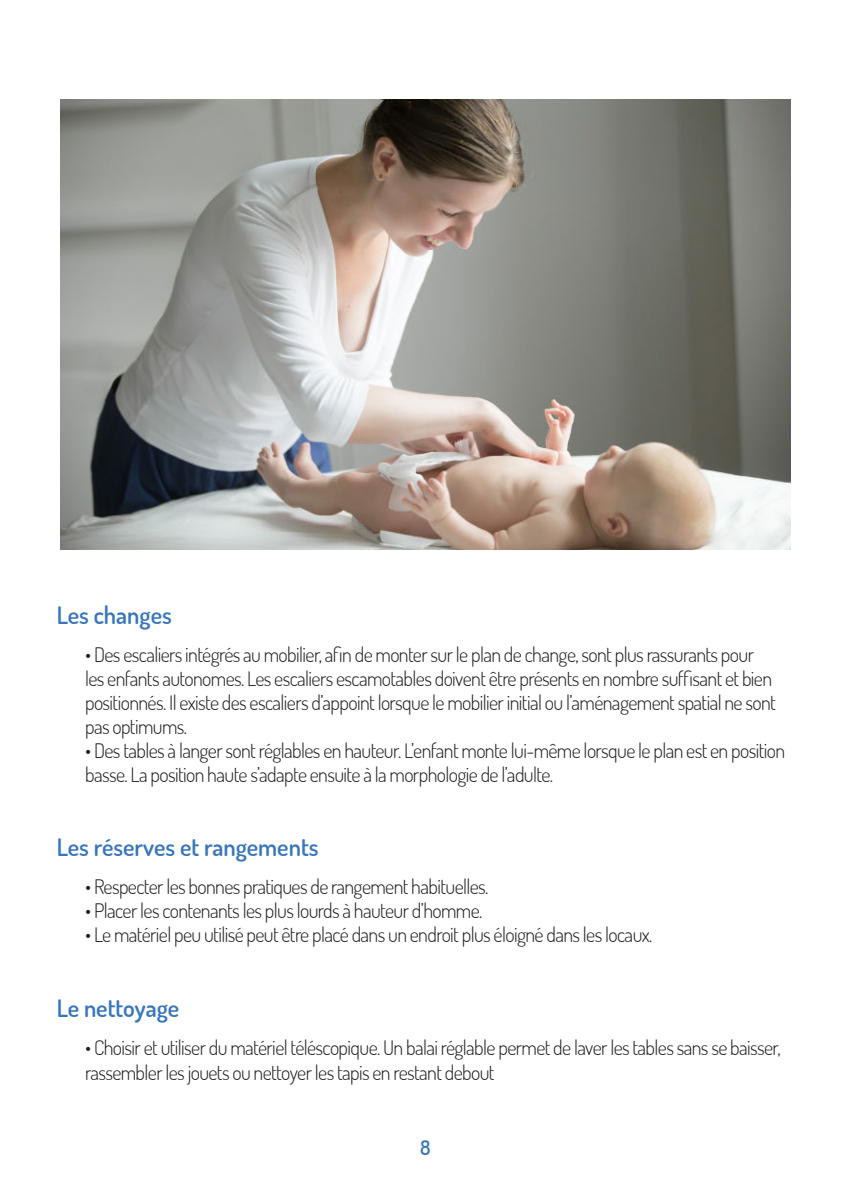
<style>
.page{position:relative;width:851px;height:1191px;background:#fff}
.page>*{position:absolute;margin:0;border:0;box-sizing:border-box;transform-origin:0 0}
.t1{font:600 24px "Dosis";color:#3977bc}
.t2{font:300 20px/24px "Dosis";letter-spacing:-.03em;color:#231f20}
.t3{font:600 20px "Dosis";color:#3977bc}
</style>
<div class="page">
<img style="left:60px;top:100px;width:730px;height:449px">
<p class="t1" style="left:57px;top:605px;width:117px">Les changes</p>
<p class="t2" style="left:85px;top:642px;width:692px">• Des escaliers intégrés au mobilier, afin de monter sur le plan de change, sont plus rassurants pour les enfants autonomes. Les escaliers escamotables doivent être présents en nombre suffisant et bien positionnés. Il existe des escaliers d’appoint lorsque le mobilier initial ou l’aménagement spatial ne sont pas optimums.</p>
<p class="t2" style="left:85px;top:740px;width:701px">• Des tables à langer sont réglables en hauteur. L’enfant monte lui-même lorsque le plan est en position basse. La position haute s’adapte ensuite à la morphologie de l’adulte.</p>
<p class="t1" style="left:57px;top:837px;width:263px">Les réserves et rangements</p>
<p class="t2" style="left:85px;top:876px;width:405px">• Respecter les bonnes pratiques de rangement habituelles.</p>
<p class="t2" style="left:85px;top:900px;width:399px">• Placer les contenants les plus lourds à hauteur d’homme.</p>
<p class="t2" style="left:85px;top:924px;width:568px">• Le matériel peu utilisé peut être placé dans un endroit plus éloigné dans les locaux.</p>
<p class="t1" style="left:57px;top:998px;width:124px">Le nettoyage</p>
<p class="t2" style="left:85px;top:1038px;width:697px">• Choisir et utiliser du matériel téléscopique. Un balai réglable permet de laver les tables sans se baisser, rassembler les jouets ou nettoyer les tapis en restant debout</p>
<p class="t3" style="left:420px;top:1139px;width:12px">8</p>
</div>
